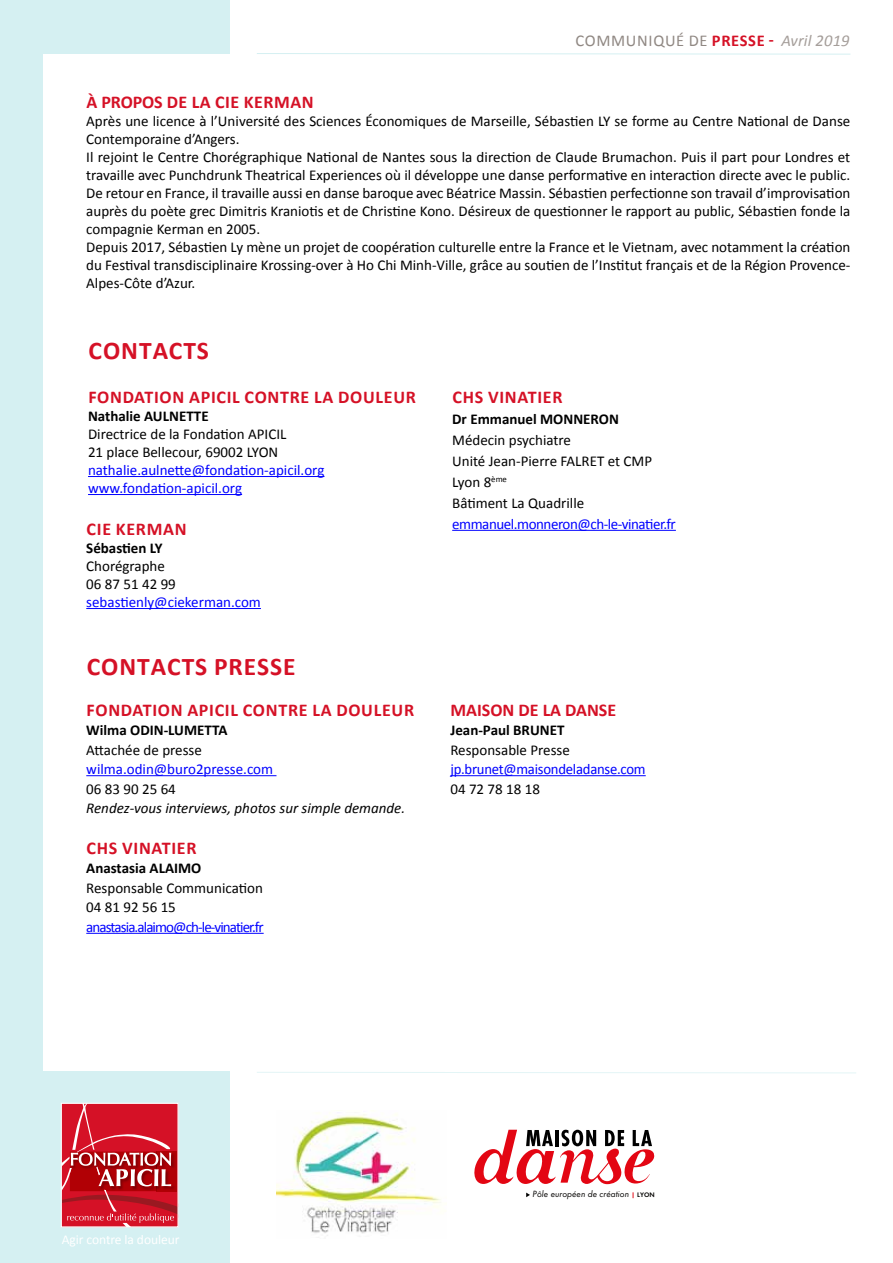
<style>
.page{position:relative;width:893px;height:1263px;background:#fff}
.page>*{position:absolute;margin:0;border:0;box-sizing:border-box;transform-origin:0 0}
.t1{font:700 25.5px "Calibri";letter-spacing:.04em;color:#d51126}
.t2{font:700 18px "Calibri";letter-spacing:.04em;color:#d51126}
.t3{font:700 18px "Calibri";color:#d51126}
.t4{font:16.5px "Calibri";letter-spacing:.04em;color:#908883}
.t5{font:15px/18px "Calibri";color:#000}
.t6{font:15px/18px "Calibri";letter-spacing:-.01em;color:#00f}
.t7{font:700 15px "Calibri";color:#000}
.t8{font:italic 15px "Calibri";color:#000}
.t9{font:15px "Calibri";letter-spacing:-.03em;color:#00f}
.t10{font:15px "Calibri";letter-spacing:-.06em;color:#00f}
.t11{font:13.5px "Calibri";letter-spacing:-.005em;color:#fff}
.t12{font:italic 9.45px "Futura T";color:#040300}
.s1{font-weight:700;color:#d51126}
.s2{font-style:italic;color:#a59e9a}
.s3{font-weight:600;font-style:normal;font-size:6.9px;color:#e30613}
.s4{font-weight:600;font-style:normal;font-size:6.75px}
</style>
<div class="page">
<div style="left:0;top:1072px;width:230px;height:191px;background:#d5f0f2"></div>
<svg style="left:63px;top:1105px;width:114px;height:120px;background:#cb2837"></svg>
<div style="left:61px;top:1103px;width:118px;height:124px;border:1px solid #fff"></div>
<svg style="left:257px;top:53px;width:594px;height:2px"></svg>
<hr style="left:88px;top:476px;width:236px;height:1px;background:#00f">
<hr style="left:88px;top:494px;width:154px;height:1px;background:#00f">
<hr style="left:86px;top:775px;width:190px;height:1px;background:#00f">
<hr style="left:452px;top:530px;width:224px;height:1px;background:#00f">
<hr style="left:86px;top:608px;width:175px;height:1px;background:#00f">
<hr style="left:450px;top:775px;width:196px;height:1px;background:#00f">
<hr style="left:86px;top:933px;width:178px;height:1px;background:#00f">
<div style="left:0;top:0;width:230px;height:53px;background:#d5f0f2"></div>
<div style="left:0;top:0;width:43px;height:1095px;background:#d5f0f2"></div>
<svg style="left:257px;top:1072px;width:599px;height:2px"></svg>
<img style="left:277px;top:1114px;width:164px;height:122px">
<svg style="left:474px;top:1130px;width:180px;height:54px"></svg>
<svg style="left:526px;top:1192px;width:4px;height:5px"></svg>
<p class="t4" style="left:576px;top:29px;width:275px">COMMUNIQUÉ DE <span class="s1">PRESSE -</span> <span class="s2">Avril 2019</span></p>
<p class="t2" style="left:87px;top:89px;width:229px">À PROPOS DE LA CIE KERMAN</p>
<p class="t5" style="left:86px;top:112px;width:766px">Après une licence à l’Université des Sciences Économiques de Marseille, Sébastien LY se forme au Centre National de Danse Contemporaine d’Angers.<br>Il rejoint le Centre Chorégraphique National de Nantes sous la direction de Claude Brumachon. Puis il part pour Londres et travaille avec Punchdrunk Theatrical Experiences où il développe une danse performative en interaction directe avec le public.<br>De retour en France, il travaille aussi en danse baroque avec Béatrice Massin. Sébastien perfectionne son travail d’improvisation auprès du poète grec Dimitris Kraniotis et de Christine Kono. Désireux de questionner le rapport au public, Sébastien fonde la compagnie Kerman en 2005.<br>Depuis 2017, Sébastien Ly mène un projet de coopération culturelle entre la France et le Vietnam, avec notamment la création du Festival transdisciplinaire Krossing-over à Ho Chi Minh-Ville, grâce au soutien de l’Institut français et de la Région Provence-Alpes-Côte d’Azur.</p>
<h1 class="t1" style="left:89px;top:333px;width:122px">CONTACTS</h1>
<p class="t2" style="left:88px;top:384px;width:329px">FONDATION APICIL CONTRE LA DOULEUR</p>
<p class="t7" style="left:88px;top:405px;width:122px">Nathalie AULNETTE</p>
<p class="t5" style="left:88px;top:424px;width:200px">Directrice de la Fondation APICIL<br>21 place Bellecour, 69002 LYON</p>
<p class="t6" style="left:88px;top:460px;width:238px">nathalie.aulnette@fondation-apicil.org www.fondation-apicil.org</p>
<p class="t2" style="left:87px;top:516px;width:102px">CIE KERMAN</p>
<p class="t7" style="left:86px;top:537px;width:78px">Sébastien LY</p>
<p class="t5" style="left:86px;top:557px;width:91px">Chorégraphe<br>06 87 51 42 99</p>
<p class="t6" style="left:86px;top:593px;width:176px">sebastienly@ciekerman.com</p>
<h1 class="t1" style="left:87px;top:648px;width:210px">CONTACTS PRESSE</h1>
<p class="t2" style="left:87px;top:697px;width:329px">FONDATION APICIL CONTRE LA DOULEUR</p>
<p class="t7" style="left:86px;top:719px;width:143px">Wilma ODIN-LUMETTA</p>
<p class="t5" style="left:86px;top:740px;width:117px">Attachée de presse</p>
<p class="t6" style="left:86px;top:760px;width:188px">wilma.odin@buro2presse.com</p>
<p class="t5" style="left:86px;top:779px;width:91px">06 83 90 25 64</p>
<p class="t8" style="left:86px;top:798px;width:320px">Rendez-vous interviews, photos sur simple demande.</p>
<p class="t2" style="left:87px;top:835px;width:111px">CHS VINATIER</p>
<p class="t7" style="left:86px;top:857px;width:117px">Anastasia ALAIMO</p>
<p class="t5" style="left:86px;top:877px;width:178px;line-height:19.5px">Responsable Communication<br>04 81 92 56 15</p>
<p class="t10" style="left:86px;top:916px;width:179px">anastasia.alaimo@ch-le-vinatier.fr</p>
<p class="t2" style="left:452px;top:384px;width:111px">CHS VINATIER</p>
<p class="t7" style="left:452px;top:408px;width:168px">Dr Emmanuel MONNERON</p>
<p class="t5" style="left:452px;top:429px;width:201px;line-height:21px">Médecin psychiatre<br>Unité Jean-Pierre FALRET et CMP<br>Lyon 8<sup>ème<br></sup>Bâtiment La Quadrille</p>
<p class="t9" style="left:452px;top:513px;width:225px">emmanuel.monneron@ch-le-vinatier.fr</p>
<p class="t3" style="left:450px;top:697px;width:167px">MAISON DE LA DANSE</p>
<p class="t7" style="left:450px;top:719px;width:116px">Jean-Paul BRUNET</p>
<p class="t5" style="left:450px;top:740px;width:121px">Responsable Presse</p>
<p class="t6" style="left:450px;top:760px;width:197px">jp.brunet@maisondeladanse.com</p>
<p class="t5" style="left:450px;top:779px;width:91px">04 72 78 18 18</p>
<p class="t11" style="left:62px;top:1230px;width:119px">Agir contre la douleur</p>
<p class="t12" style="left:533px;top:1188px;width:124px">Pôle européen de création <span class="s3">|</span> <span class="s4">LYON</span></p>
</div>
